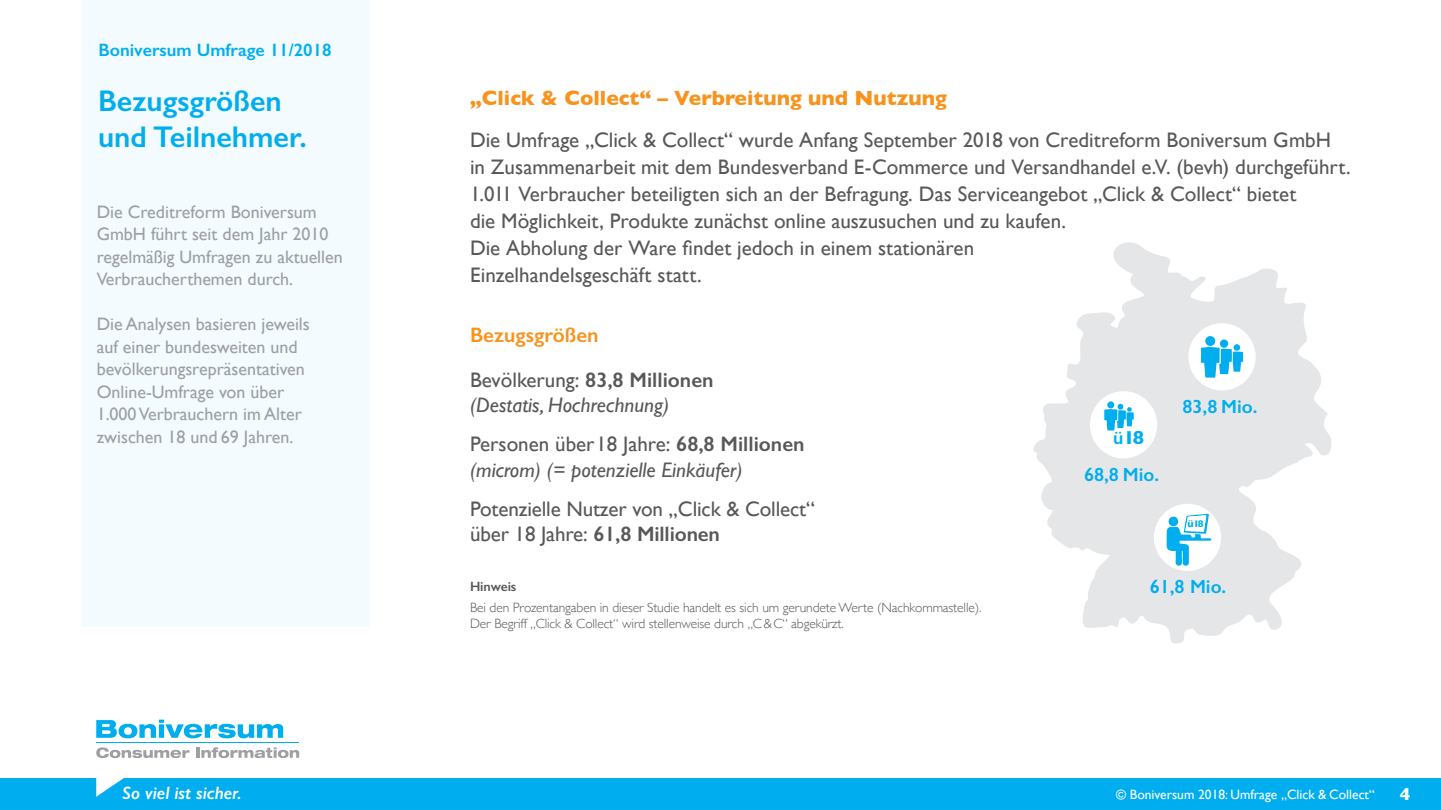
<style>
.page{position:relative;width:1441px;height:810px;background:#fff}
.page>*{position:absolute;margin:0;border:0;box-sizing:border-box;transform-origin:0 0}
.t1{font:600 30px/36px "Gill Sans";color:#00aeef}
.t2{font:21px/27px "Gill Sans";color:#57585a}
.t3{font:italic 21px/39px "Gill Sans";color:#57585a}
.t4{font:700 21px "Gill Sans";color:#f7931d}
.t5{font:600 21px/45px "Gill Sans";color:#57585a}
.t6{font:600 19.05px "Gill Sans";color:#00aeef}
.t7{font:700 19.05px "Gill Sans";color:#00aeef}
.t8{font:18px/22.5px "Gill Sans";color:#9d9fa2}
.t9{font:600 18px "Gill Sans";color:#00aeef}
.t10{font:italic 600 18px "Gill Sans";color:#fff}
.t11{font:700 18px "Gill Sans";color:#fff}
.t12{font:300 13.5px/16.5px "Gill Sans";letter-spacing:-.01em;color:#57585a}
.t13{font:13.5px "Gill Sans";color:#fff}
.t14{font:600 13.5px "Gill Sans";letter-spacing:-.01em;color:#57585a}
.t15{font:700 9.75px "Gill Sans";color:#00aeef}
.s1{color:#f7931d}
.s2{font-weight:400}
.s3{font-style:normal}
.s4{font-weight:600;font-style:normal}
.s5{font-weight:600}
</style>
<div class="page">
<div style="left:82px;top:0;width:288px;height:626px;background:#f3fbfe"></div>
<svg style="left:1033px;top:242px;width:298px;height:402px;fill:#e5e6e7"></svg>
<div style="left:1188px;top:323px;width:67px;height:67px;background:#fff;border-radius:50%"></div>
<svg style="left:1201px;top:336px;width:42px;height:42px"></svg>
<div style="left:1089px;top:391px;width:68px;height:67px;background:#fff;border-radius:50%"></div>
<svg style="left:1104px;top:401px;width:29px;height:30px"></svg>
<svg style="left:1153px;top:504px;width:68px;height:67px"></svg>
<div style="left:0;top:778px;width:1440px;height:32px;background:#00aeef"></div>
<hr style="left:96px;top:742px;width:203px;height:1px;background:#00aeef">
<svg style="left:96px;top:747px;width:93px;height:11px"></svg>
<svg style="left:196px;top:747px;width:103px;height:11px"></svg>
<svg style="left:96px;top:720px;width:187px;height:18px"></svg>
<svg style="left:96px;top:778px;width:28px;height:19px"></svg>
<p class="t9" style="left:98px;top:39px;width:235px">Boniversum Umfrage 11/2018</p>
<h1 class="t1" style="left:98px;top:83px;width:210px">Bezugsgrößen und Teilnehmer.</h1>
<p class="t8" style="left:97px;top:200px;width:248px">Die Creditreform Boniversum<br>GmbH führt seit dem Jahr 2010 regelmäßig Umfragen zu aktuellen<br>Verbraucherthemen durch.</p>
<p class="t8" style="left:97px;top:313px;width:215px">Die Analysen basieren jeweils auf einer bundesweiten und bevölkerungsrepräsentativen<br>Online-Umfrage von über<br>1.000 Verbrauchern im Alter zwischen 18 und 69 Jahren.</p>
<p class="t4" style="left:470px;top:81px;width:478px">„Click &amp; Collect“ – Verbreitung und Nutzung</p>
<p class="t2" style="left:470px;top:126px;width:882px">Die Umfrage „Click &amp; Collect“ wurde Anfang September 2018 von Creditreform Boniversum GmbH in Zusammenarbeit mit dem Bundesverband E-Commerce und Versandhandel e.V. (bevh) durchgeführt.<br>1.011 Verbraucher beteiligten sich an der Befragung. Das Serviceangebot „Click &amp; Collect“ bietet<br>die Möglichkeit, Produkte zunächst online auszusuchen und zu kaufen.<br>Die Abholung der Ware findet jedoch in einem stationären<br>Einzelhandelsgeschäft statt.</p>
<p class="t5" style="left:470px;top:312px;width:245px"><span class="s1">Bezugsgrößen<br></span><span class="s2">Bevölkerung:</span> 83,8 Millionen</p>
<p class="t3" style="left:470px;top:386px;width:336px">(Destatis, Hochrechnung)<br><span class="s3">Personen über18 Jahre:</span> <span class="s4">68,8 Millionen</span></p>
<p class="t3" style="left:470px;top:450px;width:274px">(microm) (= potenzielle Einkäufer)</p>
<p class="t2" style="left:470px;top:496px;width:346px;line-height:25.5px">Potenzielle Nutzer von „Click &amp; Collect“ über 18 Jahre: <span class="s5">61,8 Millionen</span></p>
<p class="t14" style="left:470px;top:578px;width:48px">Hinweis</p>
<p class="t12" style="left:470px;top:599px;width:513px">Bei den Prozentangaben in dieser Studie handelt es sich um gerundete Werte (Nachkommastelle).<br>Der Begriff „Click &amp; Collect“ wird stellenweise durch „C &amp; C“ abgekürzt.</p>
<p class="t7" style="left:1113px;top:423px;width:33px"><span class="s5">ü</span>18</p>
<p class="t6" style="left:1084px;top:463px;width:77px">68,8 Mio.</p>
<p class="t6" style="left:1182px;top:395px;width:77px">83,8 Mio.</p>
<p class="t15" style="left:1187px;top:516px;width:18px">ü18</p>
<p class="t6" style="left:1149px;top:575px;width:78px">61,8 Mio.</p>
<p class="t10" style="left:122px;top:782px;width:121px">So viel ist sicher.</p>
<p class="t13" style="left:1116px;top:786px;width:260px">© Boniversum 2018: Umfrage „Click &amp; Collect“</p>
<p class="t11" style="left:1399px;top:780px;width:12px">4</p>
</div>
